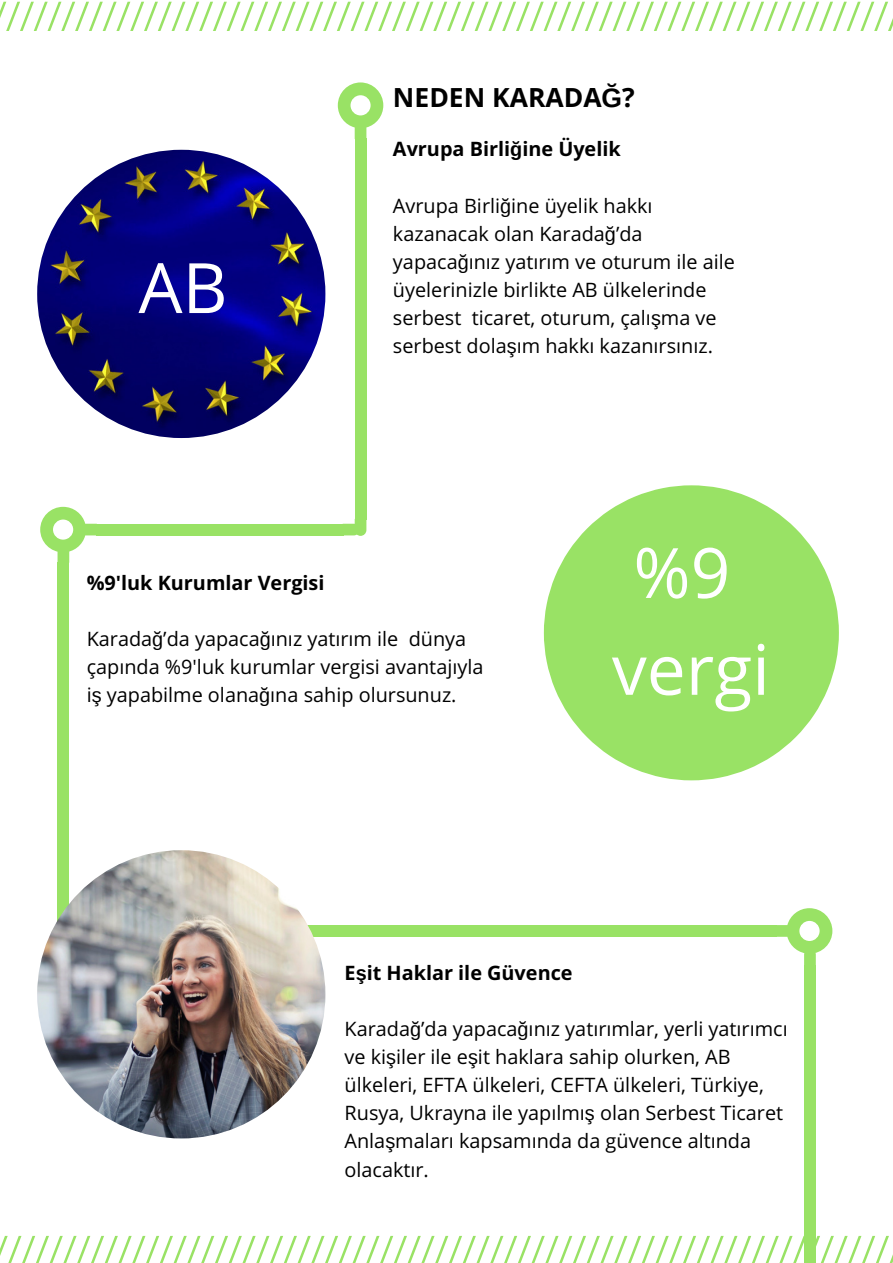
<style>
.page{position:relative;width:893px;height:1263px;background:#fff}
.page>*{position:absolute;margin:0;border:0;box-sizing:border-box;transform-origin:0 0}
.t1{font:69.6px/96.9px "Open Sans";color:#fff;text-align:center}
.t2{font:700 26.55px "Open Sans";color:#000}
.t3{font:19.8px/28.2px "Open Sans";color:#000}
.t4{font:700 19.8px "Open Sans";color:#000}
.s1{font-family:"Liberation Sans"}
</style>
<div class="page">
<svg style="left:0;top:1236px;width:893px;height:27px"></svg>
<svg style="left:0;top:2px;width:893px;height:28px"></svg>
<img style="left:37px;top:150px;width:288px;height:288px;border-radius:50%">
<svg style="left:544px;top:485px;width:295px;height:295px;fill:#99e265"></svg>
<div style="left:96px;top:524px;width:247px;height:11px;background:#99e265"></div>
<svg style="left:40px;top:507px;width:57px;height:56px"></svg>
<div style="left:58px;top:562px;width:11px;height:418px;background:#99e265"></div>
<div style="left:81px;top:925px;width:695px;height:12px;background:#99e265"></div>
<img style="left:37px;top:850px;width:288px;height:288px;border-radius:50%">
<svg style="left:343px;top:519px;width:23px;height:17px"></svg>
<div style="left:355px;top:138px;width:11px;height:381px;background:#99e265"></div>
<svg style="left:338px;top:82px;width:45px;height:57px"></svg>
<div style="left:350px;top:95px;width:21px;height:20px;background:#fff;border-radius:50%"></div>
<svg style="left:776px;top:908px;width:56px;height:57px"></svg>
<div style="left:804px;top:965px;width:12px;height:298px;background:#99e265"></div>
<h1 class="t1" style="left:138px;top:238px;width:91px">AB</h1>
<h2 class="t2" style="left:393px;top:78px;width:243px">NEDEN KARADA<span class="s1">Ğ</span>?</h2>
<p class="t4" style="left:393px;top:135px;width:229px">Avrupa Birli<span class="s1">ğ</span>ine Üyelik</p>
<p class="t3" style="left:393px;top:191px;width:344px">Avrupa Birli<span class="s1">ğ</span>ine üyelik hakkı kazanacak olan Karada<span class="s1">ğ</span>’da yapaca<span class="s1">ğ</span>ınız yatırım ve oturum ile aile üyelerinizle birlikte AB ülkelerinde serbest ticaret, oturum, çalı<span class="s1">ş</span>ma ve serbest dola<span class="s1">ş</span>ım hakkı kazanırsınız.</p>
<p class="t4" style="left:87px;top:569px;width:239px">%9'luk Kurumlar Vergisi</p>
<p class="t3" style="left:87px;top:624px;width:398px">Karada<span class="s1">ğ</span>’da yapaca<span class="s1">ğ</span>ınız yatırım ile dünya çapında %9'luk kurumlar vergisi avantajıyla i<span class="s1">ş</span> yapabilme olana<span class="s1">ğ</span>ına sahip olursunuz.</p>
<h1 class="t1" style="left:612px;top:522px;width:159px">%9 vergi</h1>
<p class="t4" style="left:345px;top:958px;width:230px">E<span class="s1">ş</span>it Haklar ile Güvence</p>
<p class="t3" style="left:345px;top:1014px;width:445px">Karada<span class="s1">ğ</span>’da yapaca<span class="s1">ğ</span>ınız yatırımlar, yerli yatırımcı ve ki<span class="s1">ş</span>iler ile e<span class="s1">ş</span>it haklara sahip olurken, AB ülkeleri, EFTA ülkeleri, CEFTA ülkeleri, Türkiye, Rusya, Ukrayna ile yapılmı<span class="s1">ş</span> olan Serbest Ticaret Anla<span class="s1">ş</span>maları kapsamında da güvence altında olacaktır.</p>
</div>
